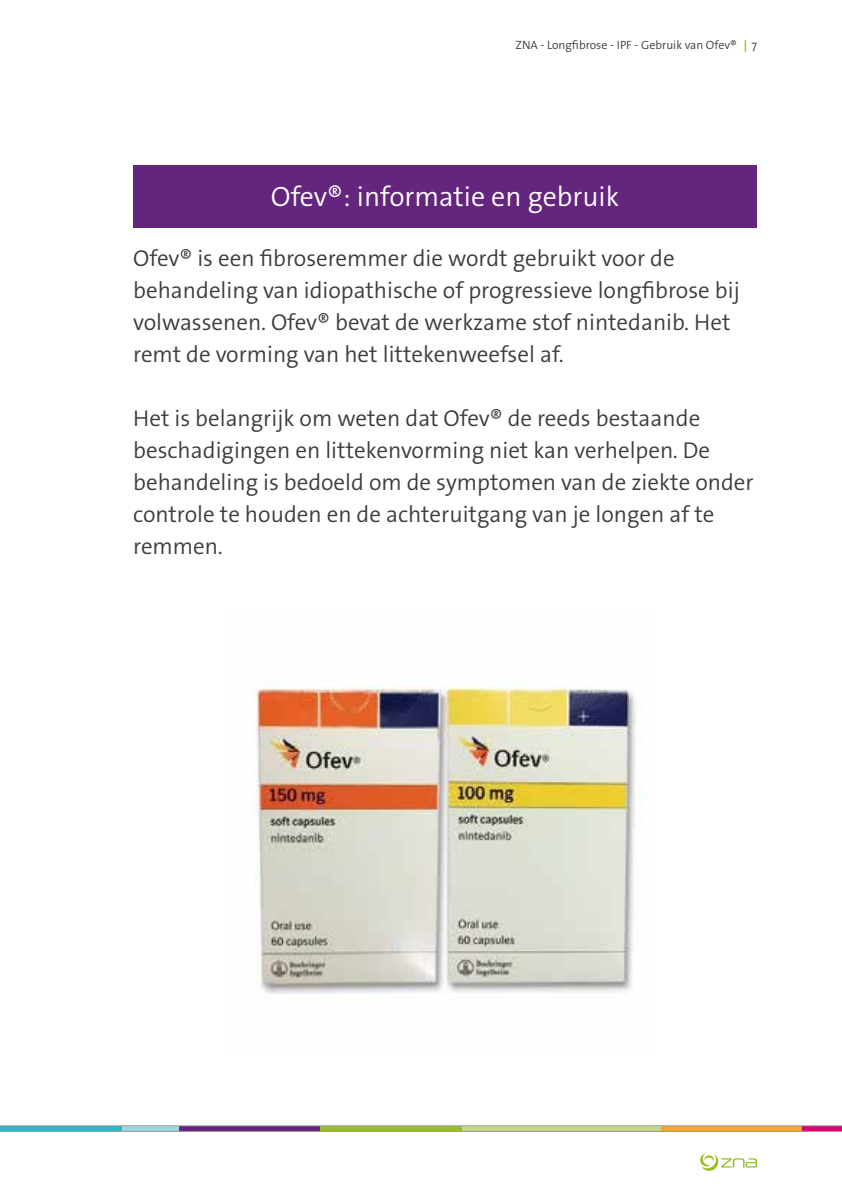
<style>
.page{position:relative;width:842px;height:1191px;background:#fff}
.page>*{position:absolute;margin:0;border:0;box-sizing:border-box;transform-origin:0 0}
.t1{font:300 28px "The Sans Os F";color:#fff}
.t2{font:300 23px/32px "The Sans Os F";color:#3c3c3b}
.t3{font:300 12px "The Sans Os F";color:#3c3c3b}
.s1{font-weight:700;color:#a2c73a}
</style>
<div class="page">
<svg style="left:0;top:1125px;width:842px;height:6px;background:#a1a27e"></svg>
<svg style="left:700px;top:1153px;width:57px;height:17px"></svg>
<div style="left:133px;top:165px;width:624px;height:62px;background:#64257e"></div>
<img style="left:253px;top:683px;width:383px;height:311px">
<p class="t3" style="left:516px;top:37px;width:243px">ZNA - Longfibrose - IPF - Gebruik van Ofev® <span class="s1">↕</span>7</p>
<p class="t1" style="left:271px;top:179px;width:350px">Ofev®: informatie en gebruik</p>
<p class="t2" style="left:133px;top:242px;width:608px">Ofev® is een fibroseremmer die wordt gebruikt voor de behandeling van idiopathische of progressieve longfibrose bij volwassenen. Ofev® bevat de werkzame stof nintedanib. Het remt de vorming van het littekenweefsel af.</p>
<p class="t2" style="left:133px;top:402px;width:622px">Het is belangrijk om weten dat Ofev® de reeds bestaande beschadigingen en littekenvorming niet kan verhelpen. De behandeling is bedoeld om de symptomen van de ziekte onder controle te houden en de achteruitgang van je longen af te remmen.</p>
</div>
